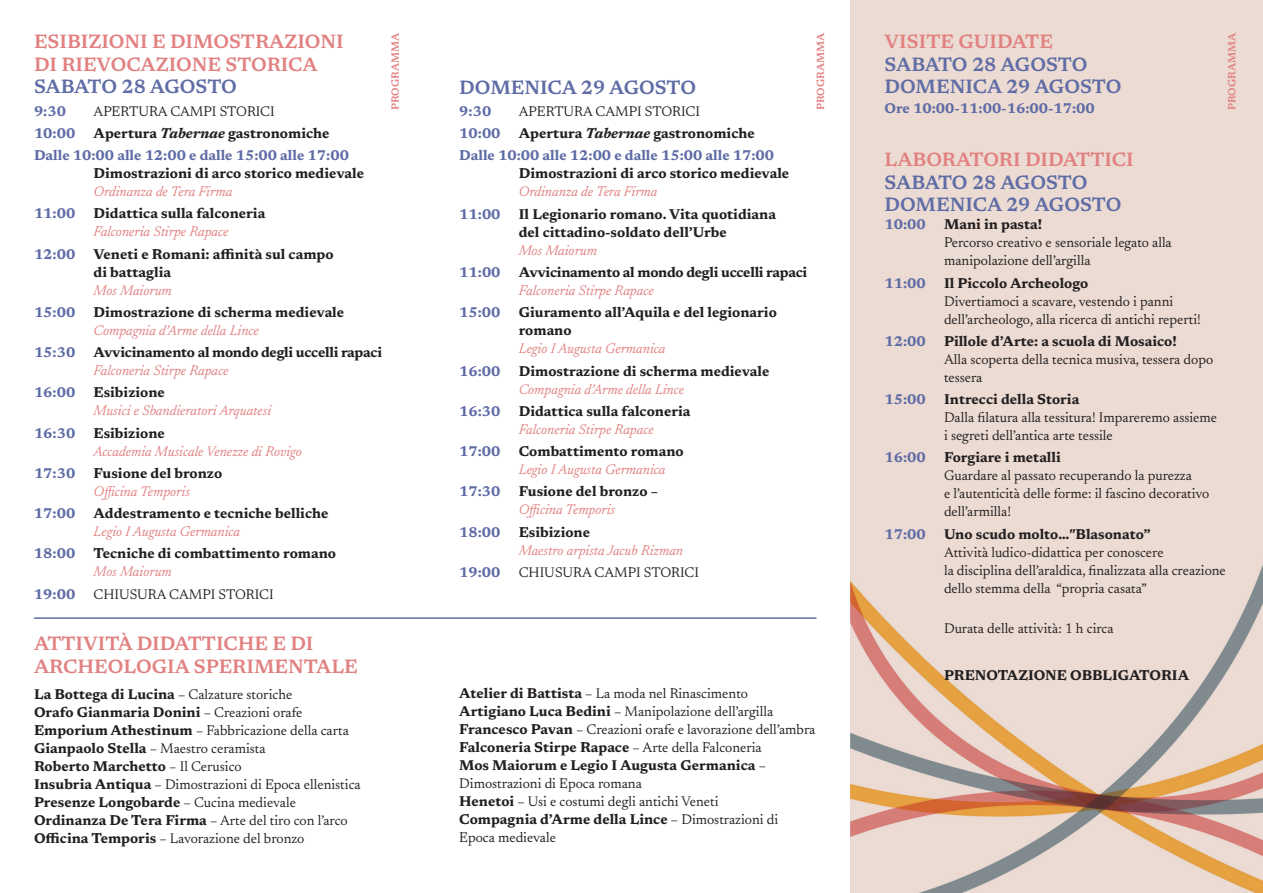
<style>
.page{position:relative;width:1263px;height:893px;background:#fff}
.page>*{position:absolute;margin:0;border:0;box-sizing:border-box;transform-origin:0 0}
.t1{font:600 19.5px/22.5px "Newsreader";color:#e28181}
.t2{font:600 19.5px/22.5px "Newsreader";letter-spacing:-.005em;color:#5f6ca5}
.t3{font:14.25px/18px "Newsreader 16 pt";color:#231f20}
.t4{font:700 14.25px/18px "Newsreader";color:#231f20}
.t5{font:italic 14.25px "Newsreader 16 pt";color:#e28181}
.t6{font:700 14.25px/22.2px "Newsreader";color:#5f6ca5}
.t7{font:700 14.25px "Newsreader";letter-spacing:-.02em;color:#231f20}
.t8{font:600 10.5px "Newsreader";color:#e28181}
.s1{color:#231f20}
.s2{font-style:italic;color:#231f20}
.s3{font-family:"Newsreader";font-weight:700}
.s4{font-family:"Newsreader 16 pt";font-weight:400}
</style>
<div class="page">
<img style="left:850px;top:0;width:413px;height:893px">
<hr style="left:34px;top:617px;width:782px;height:2px;background:#5f6ca5">
<h1 class="t1" style="left:34px;top:29px;width:311px">ESIBIZIONI E DIMOSTRAZIONI<br>DI RIEVOCAZIONE STORICA</h1>
<h1 class="t2" style="left:34px;top:74px;width:204px">SABATO 28 AGOSTO</h1>
<p class="t6" style="left:34px;top:99px;width:34px">9:30</p>
<p class="t3" style="left:94px;top:101px;width:183px">APERTURA CAMPI STORICI</p>
<p class="t6" style="left:34px;top:121px;width:43px">10:00</p>
<p class="t6" style="left:34px;top:121px;width:316px;text-indent:60px"><span class="s1">Apertura</span> <span class="s2">Tabernae</span> <span class="s1">gastronomiche<br></span>Dalle 10:00 alle 12:00 e dalle 15:00 alle 17:00</p>
<p class="t4" style="left:94px;top:164px;width:272px">Dimostrazioni di arco storico medievale</p>
<p class="t5" style="left:94px;top:181px;width:140px">Ordinanza de Tera Firma</p>
<p class="t6" style="left:34px;top:202px;width:43px">11:00</p>
<p class="t4" style="left:94px;top:204px;width:173px">Didattica sulla falconeria</p>
<p class="t5" style="left:94px;top:221px;width:136px">Falconeria Stirpe Rapace</p>
<p class="t6" style="left:34px;top:242px;width:43px">12:00</p>
<p class="t4" style="left:94px;top:244px;width:242px">Veneti e Romani: affinità sul campo di battaglia</p>
<p class="t5" style="left:94px;top:280px;width:80px">Mos Maiorum</p>
<p class="t6" style="left:34px;top:300px;width:43px">15:00</p>
<p class="t4" style="left:94px;top:302px;width:252px">Dimostrazione di scherma medievale</p>
<p class="t5" style="left:94px;top:320px;width:167px">Compagnia d’Arme della Lince</p>
<p class="t6" style="left:34px;top:340px;width:43px">15:30</p>
<p class="t7" style="left:94px;top:342px;width:290px">Avvicinamento al mondo degli uccelli rapaci</p>
<p class="t5" style="left:94px;top:360px;width:136px">Falconeria Stirpe Rapace</p>
<p class="t6" style="left:34px;top:381px;width:43px">16:00</p>
<p class="t4" style="left:94px;top:383px;width:73px">Esibizione</p>
<p class="t5" style="left:94px;top:400px;width:179px">Musici e Sbandieratori Arquatesi</p>
<p class="t6" style="left:34px;top:421px;width:43px">16:30</p>
<p class="t4" style="left:94px;top:423px;width:73px">Esibizione</p>
<p class="t5" style="left:94px;top:441px;width:210px">Accademia Musicale Venezze di Rovigo</p>
<p class="t6" style="left:34px;top:461px;width:43px">17:30</p>
<p class="t4" style="left:94px;top:463px;width:130px">Fusione del bronzo</p>
<p class="t5" style="left:94px;top:481px;width:98px">Officina Temporis</p>
<p class="t6" style="left:34px;top:501px;width:43px">17:00</p>
<p class="t4" style="left:94px;top:504px;width:236px">Addestramento e tecniche belliche</p>
<p class="t5" style="left:94px;top:521px;width:148px">Legio I Augusta Germanica</p>
<p class="t6" style="left:34px;top:542px;width:43px">18:00</p>
<p class="t4" style="left:94px;top:544px;width:244px">Tecniche di combattimento romano</p>
<p class="t5" style="left:93px;top:562px;width:80px">Mos Maiorum</p>
<p class="t6" style="left:34px;top:582px;width:43px">19:00</p>
<p class="t3" style="left:93px;top:584px;width:182px">CHIUSURA CAMPI STORICI</p>
<h1 class="t1" style="left:34px;top:632px;width:325px">ATTIVITÀ DIDATTICHE E DI<br>ARCHEOLOGIA SPERIMENTALE</h1>
<p class="t3" style="left:34px;top:685px;width:260px"><span class="s3">La Bottega di Lucina</span> – Calzature storiche</p>
<p class="t4" style="left:34px;top:703px;width:270px">Orafo Gianmaria Donini <span class="s4">– Creazioni orafe</span></p>
<p class="t3" style="left:34px;top:721px;width:316px"><span class="s3">Emporium Athestinum</span> – Fabbricazione della carta<br><span class="s3">Gianpaolo Stella</span> – Maestro ceramista</p>
<p class="t4" style="left:34px;top:757px;width:209px">Roberto Marchetto <span class="s4">– Il Cerusico</span></p>
<p class="t3" style="left:34px;top:775px;width:328px"><span class="s3">Insubria Antiqua</span> – Dimostrazioni di Epoca ellenistica</p>
<p class="t4" style="left:34px;top:793px;width:263px">Presenze Longobarde <span class="s4">– Cucina medievale</span></p>
<p class="t3" style="left:34px;top:811px;width:315px"><span class="s3">Ordinanza De Tera Firma</span> – Arte del tiro con l’arco<br><span class="s3">Officina Temporis</span> – Lavorazione del bronzo</p>
<p class="t8" style="left:388px;top:110px;width:79px;rotate:-90deg">PROGRAMMA</p>
<p class="t8" style="left:813px;top:110px;width:79px;rotate:-90deg">PROGRAMMA</p>
<h1 class="t1" style="left:884px;top:29px;width:170px">VISITE GUIDATE</h1>
<p class="t8" style="left:1224px;top:110px;width:79px;rotate:-90deg">PROGRAMMA</p>
<h1 class="t2" style="left:884px;top:52px;width:238px">SABATO 28 AGOSTO<br>DOMENICA 29 AGOSTO</h1>
<p class="t6" style="left:884px;top:96px;width:212px">Ore 10:00-11:00-16:00-17:00</p>
<h1 class="t1" style="left:884px;top:147px;width:251px">LABORATORI DIDATTICI</h1>
<h1 class="t2" style="left:884px;top:170px;width:238px">SABATO 28 AGOSTO<br>DOMENICA 29 AGOSTO</h1>
<p class="t6" style="left:884px;top:213px;width:43px">10:00</p>
<p class="t4" style="left:944px;top:215px;width:100px">Mani in pasta!</p>
<p class="t3" style="left:944px;top:233px;width:229px">Percorso creativo e sensoriale legato alla manipolazione dell’argilla</p>
<p class="t6" style="left:884px;top:271px;width:43px">11:00</p>
<p class="t4" style="left:944px;top:273px;width:146px">Il Piccolo Archeologo</p>
<p class="t3" style="left:944px;top:291px;width:258px">Divertiamoci a scavare, vestendo i panni dell’archeologo, alla ricerca di antichi reperti!</p>
<p class="t6" style="left:884px;top:329px;width:43px">12:00</p>
<p class="t4" style="left:944px;top:331px;width:234px">Pillole d’Arte: a scuola di Mosaico!</p>
<p class="t3" style="left:944px;top:349px;width:271px">Alla scoperta della tecnica musiva, tessera dopo tessera</p>
<p class="t6" style="left:884px;top:387px;width:43px">15:00</p>
<p class="t4" style="left:944px;top:390px;width:137px">Intrecci della Storia</p>
<p class="t3" style="left:944px;top:408px;width:275px">Dalla filatura alla tessitura! Impareremo assieme i segreti dell’antica arte tessile</p>
<p class="t6" style="left:884px;top:446px;width:43px">16:00</p>
<p class="t4" style="left:944px;top:448px;width:118px">Forgiare i metalli</p>
<p class="t3" style="left:944px;top:466px;width:267px">Guardare al passato recuperando la purezza<br>e l’autenticità delle forme: il fascino decorativo dell’armilla!</p>
<p class="t6" style="left:884px;top:522px;width:43px">17:00</p>
<p class="t4" style="left:944px;top:524px;width:208px">Uno scudo molto…ʺBlasonato”</p>
<p class="t3" style="left:944px;top:542px;width:283px">Attività ludico-didattica per conoscere<br>la disciplina dell’araldica, finalizzata alla creazione dello stemma della “propria casata”</p>
<p class="t3" style="left:944px;top:618px;width:171px">Durata delle attività: 1 h circa</p>
<p class="t4" style="left:944px;top:666px;width:247px">PRENOTAZIONE OBBLIGATORIA</p>
<h1 class="t2" style="left:459px;top:75px;width:238px">DOMENICA 29 AGOSTO</h1>
<p class="t6" style="left:459px;top:99px;width:34px">9:30</p>
<p class="t3" style="left:519px;top:101px;width:183px">APERTURA CAMPI STORICI</p>
<p class="t6" style="left:459px;top:122px;width:43px">10:00</p>
<p class="t6" style="left:459px;top:122px;width:316px;text-indent:60px"><span class="s1">Apertura</span> <span class="s2">Tabernae</span> <span class="s1">gastronomiche<br></span>Dalle 10:00 alle 12:00 e dalle 15:00 alle 17:00</p>
<p class="t4" style="left:519px;top:164px;width:272px">Dimostrazioni di arco storico medievale</p>
<p class="t5" style="left:519px;top:182px;width:140px">Ordinanza de Tera Firma</p>
<p class="t6" style="left:459px;top:202px;width:43px">11:00</p>
<p class="t4" style="left:519px;top:204px;width:259px">Il Legionario romano. Vita quotidiana del cittadino-soldato dell’Urbe</p>
<p class="t5" style="left:519px;top:240px;width:80px">Mos Maiorum</p>
<p class="t6" style="left:459px;top:260px;width:43px">11:00</p>
<p class="t7" style="left:519px;top:262px;width:290px">Avvicinamento al mondo degli uccelli rapaci</p>
<p class="t5" style="left:519px;top:280px;width:136px">Falconeria Stirpe Rapace</p>
<p class="t6" style="left:459px;top:301px;width:43px">15:00</p>
<p class="t4" style="left:519px;top:303px;width:260px">Giuramento all’Aquila e del legionario romano</p>
<p class="t5" style="left:519px;top:338px;width:148px">Legio I Augusta Germanica</p>
<p class="t6" style="left:459px;top:359px;width:43px">16:00</p>
<p class="t4" style="left:519px;top:361px;width:252px">Dimostrazione di scherma medievale</p>
<p class="t5" style="left:519px;top:379px;width:167px">Compagnia d’Arme della Lince</p>
<p class="t6" style="left:459px;top:399px;width:43px">16:30</p>
<p class="t4" style="left:519px;top:401px;width:173px">Didattica sulla falconeria</p>
<p class="t5" style="left:519px;top:419px;width:136px">Falconeria Stirpe Rapace</p>
<p class="t6" style="left:459px;top:439px;width:43px">17:00</p>
<p class="t4" style="left:519px;top:441px;width:166px">Combattimento romano</p>
<p class="t5" style="left:519px;top:459px;width:148px">Legio I Augusta Germanica</p>
<p class="t6" style="left:459px;top:480px;width:43px">17:30</p>
<p class="t4" style="left:519px;top:482px;width:141px">Fusione del bronzo –</p>
<p class="t5" style="left:519px;top:499px;width:98px">Officina Temporis</p>
<p class="t6" style="left:459px;top:520px;width:43px">18:00</p>
<p class="t4" style="left:519px;top:522px;width:73px">Esibizione</p>
<p class="t5" style="left:519px;top:540px;width:166px">Maestro arpista Jacub Rizman</p>
<p class="t6" style="left:459px;top:560px;width:43px">19:00</p>
<p class="t3" style="left:519px;top:562px;width:182px">CHIUSURA CAMPI STORICI</p>
<p class="t3" style="left:459px;top:684px;width:358px"><span class="s3">Atelier di Battista</span> – La moda nel Rinascimento<br><span class="s3">Artigiano Luca Bedini</span> – Manipolazione dell’argilla<br><span class="s3">Francesco Pavan</span> – Creazioni orafe e lavorazione dell’ambra</p>
<p class="t4" style="left:459px;top:738px;width:308px">Falconeria Stirpe Rapace <span class="s4">– Arte della Falconeria<br></span>Mos Maiorum e Legio I Augusta Germanica <span class="s4">–</span></p>
<p class="t3" style="left:459px;top:774px;width:261px">Dimostrazioni di Epoca romana<br><span class="s3">Henetoi</span> – Usi e costumi degli antichi Veneti</p>
<p class="t4" style="left:459px;top:810px;width:320px">Compagnia d’Arme della Lince <span class="s4">– Dimostrazioni di</span></p>
<p class="t3" style="left:459px;top:828px;width:98px">Epoca medievale</p>
</div>
